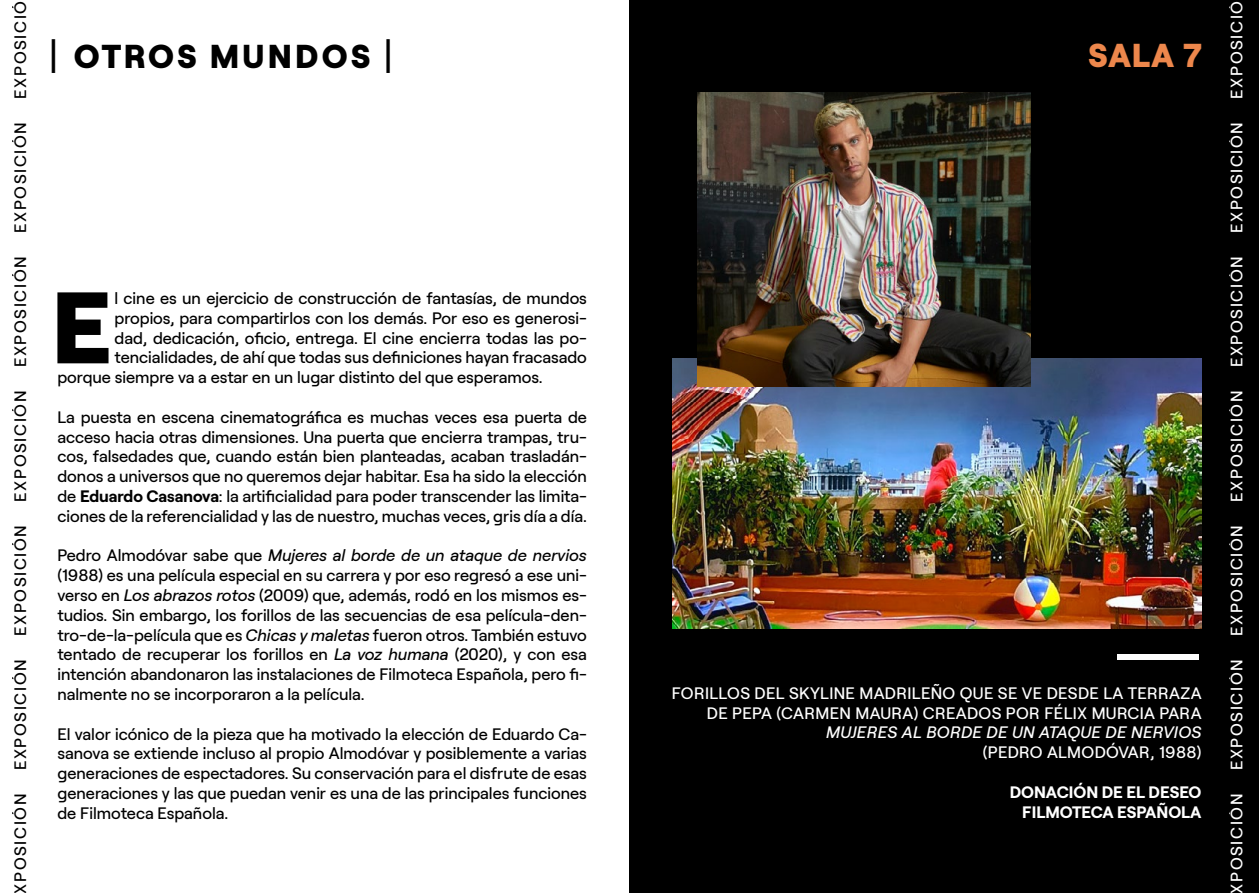
<style>
.page{position:relative;width:1259px;height:893px;background:#fff}
.page>*{position:absolute;margin:0;border:0;box-sizing:border-box;transform-origin:0 0}
.t1{font:800 101.4px "Roobert";color:#000}
.t2{font:800 33px "Roobert";letter-spacing:.1em;color:#000}
.t3{font:800 33px "Roobert";color:#ed874c}
.t4{font:500 16.5px/19.8px "Roobert";color:#000;text-align:justify}
.t5{font:500 16.5px/19.8px "Roobert";letter-spacing:.02em;color:#fff;text-align:right}
.t6{font:500 16.5px "Roobert";letter-spacing:.1em;color:#000}
.t7{font:500 16.5px "Roobert";letter-spacing:.1em;color:#fff}
.t8{font:700 16.5px/19.8px "Roobert";color:#fff;text-align:right}
.t9{font:italic 500 16.5px "Roobert";letter-spacing:.02em;color:#fff}
.s1{font-weight:400;font-size:42px}
.s2{font-weight:700}
.s3{font-style:italic}
</style>
<div class="page">
<div style="left:629px;top:0;width:630px;height:893px;background:#000"></div>
<div style="left:1116px;top:654px;width:82px;height:6px;background:#fff"></div>
<img style="left:672px;top:359px;width:529px;height:269px">
<img style="left:697px;top:92px;width:333px;height:295px">
<p class="t6" style="left:8px;top:99px;width:99px;rotate:-90deg">EXPOSICIÓ</p>
<p class="t6" style="left:8px;top:233px;width:112px;rotate:-90deg">EXPOSICIÓN</p>
<p class="t6" style="left:8px;top:367px;width:112px;rotate:-90deg">EXPOSICIÓN</p>
<p class="t6" style="left:8px;top:502px;width:112px;rotate:-90deg">EXPOSICIÓN</p>
<p class="t6" style="left:8px;top:636px;width:112px;rotate:-90deg">EXPOSICIÓN</p>
<p class="t6" style="left:8px;top:770px;width:112px;rotate:-90deg">EXPOSICIÓN</p>
<p class="t6" style="left:8px;top:893px;width:101px;rotate:-90deg">XPOSICIÓN</p>
<h2 class="t2" style="left:49px;top:30px;width:345px"><span class="s1">|</span> OTROS MUNDOS <span class="s1">|</span></h2>
<h1 class="t1" style="left:51px;top:248px;width:62px">E</h1>
<p class="t4" style="left:114px;top:287px;width:474px">l cine es un ejercicio de construcción de fantasías, de mundos</p>
<p class="t4" style="left:114px;top:307px;width:474px">propios, para compartirlos con los demás. Por eso es generosi-</p>
<p class="t4" style="left:114px;top:326px;width:474px">dad, dedicación, oficio, entrega. El cine encierra todas las po-</p>
<p class="t4" style="left:114px;top:346px;width:474px">tencialidades, de ahí que todas sus definiciones hayan fracasado</p>
<p class="t4" style="left:57px;top:366px;width:487px">porque siempre va a estar en un lugar distinto del que esperamos.</p>
<p class="t4" style="left:57px;top:406px;width:531px">La puesta en escena cinematográfica es muchas veces esa puerta de acceso hacia otras dimensiones. Una puerta que encierra trampas, tru&shy;cos, falsedades que, cuando están bien planteadas, acaban trasladán&shy;donos a universos que no queremos dejar habitar. Esa ha sido la elección de <span class="s2">Eduardo Casanova</span>: la artificialidad para poder transcender las limita&shy;ciones de la referencialidad y las de nuestro, muchas veces, gris día a día.</p>
<p class="t4" style="left:57px;top:544px;width:531px">Pedro Almodóvar sabe que <span class="s3">Mujeres al borde de un ataque de nervios </span>(1988) es una película especial en su carrera y por eso regresó a ese uni&shy;verso en <span class="s3">Los abrazos rotos</span> (2009) que, además, rodó en los mismos es&shy;tudios. Sin embargo, los forillos de las secuencias de esa película-den&shy;tro-de-la-película que es <span class="s3">Chicas y maletas</span> fueron otros. También estuvo tentado de recuperar los forillos en <span class="s3">La voz humana</span> (2020), y con esa intención abandonaron las instalaciones de Filmoteca Española, pero fi&shy;nalmente no se incorporaron a la película.</p>
<p class="t4" style="left:57px;top:722px;width:531px">El valor icónico de la pieza que ha motivado la elección de Eduardo Ca&shy;sanova se extiende incluso al propio Almodóvar y posiblemente a varias generaciones de espectadores. Su conservación para el disfrute de esas generaciones y las que puedan venir es una de las principales funciones de Filmoteca Española.</p>
<h2 class="t3" style="left:1088px;top:29px;width:115px">SALA 7</h2>
<p class="t5" style="left:672px;top:682px;width:531px">FORILLOS DEL SKYLINE MADRILEÑO QUE SE VE DESDE LA TERRAZA<br>DE PEPA (CARMEN MAURA) CREADOS POR FÉLIX MURCIA PARA</p>
<p class="t9" style="left:826px;top:720px;width:377px">MUJERES AL BORDE DE UN ATAQUE DE NERVIOS</p>
<p class="t5" style="left:983px;top:741px;width:220px">(PEDRO ALMODÓVAR, 1988)</p>
<p class="t8" style="left:1009px;top:780px;width:193px">DONACIÓN DE EL DESEO<br>FILMOTECA ESPAÑOLA</p>
<p class="t7" style="left:1224px;top:99px;width:99px;rotate:-90deg">EXPOSICIÓ</p>
<p class="t7" style="left:1224px;top:233px;width:112px;rotate:-90deg">EXPOSICIÓN</p>
<p class="t7" style="left:1224px;top:367px;width:112px;rotate:-90deg">EXPOSICIÓN</p>
<p class="t7" style="left:1224px;top:502px;width:112px;rotate:-90deg">EXPOSICIÓN</p>
<p class="t7" style="left:1224px;top:636px;width:112px;rotate:-90deg">EXPOSICIÓN</p>
<p class="t7" style="left:1224px;top:770px;width:112px;rotate:-90deg">EXPOSICIÓN</p>
<p class="t7" style="left:1224px;top:893px;width:101px;rotate:-90deg">XPOSICIÓN</p>
</div>
